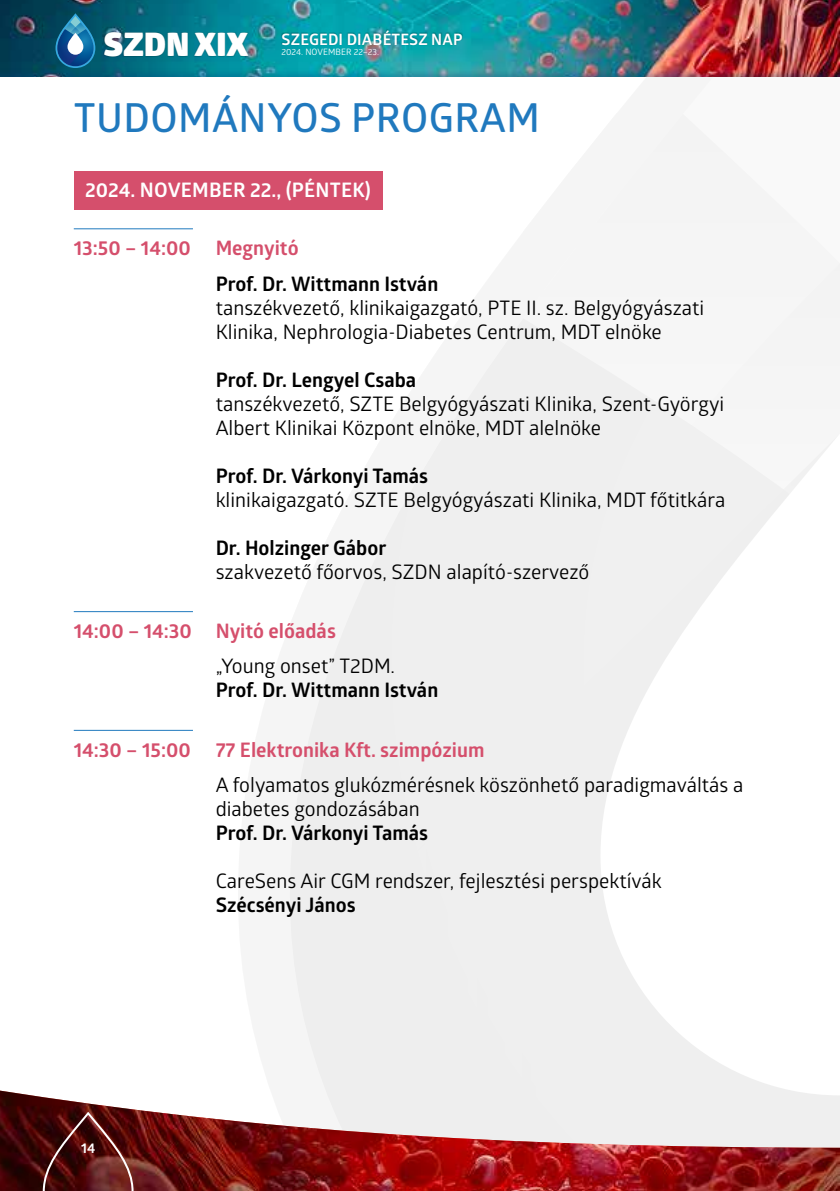
<style>
.page{position:relative;width:840px;height:1191px;background:#fff}
.page>*{position:absolute;margin:0;border:0;box-sizing:border-box;transform-origin:0 0}
.t1{font:600 40px "Glober";letter-spacing:.01em;color:#2079be}
.t2{font:20px/24px "Glober";color:#000}
.t3{font:700 20px "Glober";color:#000}
.t4{font:700 20px "Glober";color:#d54f6c}
.t5{font:700 20px "Glober";letter-spacing:.01em;color:#fff}
.t6{font:700 15.8px "Glober";letter-spacing:.01em;color:#fff}
.t7{font:700 14px "Glober";color:#fff}
.t8{font:8.8px "Glober";letter-spacing:.005em;color:#fff}
.s1{font-weight:900;font-size:32.4px}
</style>
<div class="page">
<img style="left:0;top:0;width:839px;height:68px">
<div style="left:103px;top:32px;width:147px;height:26px;background:#000;opacity:.3"></div>
<div style="left:281px;top:29px;width:181px;height:17px;background:#000;opacity:.3"></div>
<svg style="left:55px;top:13px;width:40px;height:55px;background:#13628e"></svg>
<svg style="left:67px;top:33px;width:16px;height:22px"></svg>
<div style="left:597px;top:114px;width:94px;height:109px;background:#f4f4f4"></div>
<div style="left:691px;top:122px;width:148px;height:196px;background:#f5f5f5"></div>
<svg style="left:289px;top:318px;width:550px;height:651px"></svg>
<div style="left:295px;top:433px;width:305px;height:653px;background:#efefef"></div>
<svg style="left:600px;top:433px;width:239px;height:653px"></svg>
<img style="left:0;top:1086px;width:839px;height:105px">
<svg style="left:42px;top:1110px;width:92px;height:81px;background:#581b1a"></svg>
<div style="left:74px;top:171px;width:308px;height:38px;background:#d54f6c"></div>
<hr style="left:74px;top:228px;width:119px;height:1px;background:#2079be">
<hr style="left:74px;top:611px;width:119px;height:1px;background:#2079be">
<hr style="left:74px;top:730px;width:119px;height:1px;background:#2079be">
<p class="t6" style="left:104px;top:28px;width:360px"><span class="s1">SZDN XIX</span> SZEGEDI DIABÉTESZ NAP</p>
<p class="t8" style="left:281px;top:46px;width:99px">2024. NOVEMBER 22–23.</p>
<h1 class="t1" style="left:74px;top:90px;width:467px">TUDOMÁNYOS PROGRAM</h1>
<p class="t5" style="left:85px;top:176px;width:287px">2024. NOVEMBER 22., (PÉNTEK)</p>
<p class="t4" style="left:74px;top:234px;width:226px">13:50 – 14:00 Megnyitó</p>
<p class="t3" style="left:215px;top:269px;width:224px">Prof. Dr. Wittmann István</p>
<p class="t2" style="left:215px;top:294px;width:490px">tanszékvezető, klinikaigazgató, PTE II. sz. Belgyógyászati<br>Klinika, Nephrologia-Diabetes Centrum, MDT elnöke</p>
<p class="t3" style="left:215px;top:365px;width:202px">Prof. Dr. Lengyel Csaba</p>
<p class="t2" style="left:215px;top:390px;width:509px">tanszékvezető, SZTE Belgyógyászati Klinika, Szent-Györgyi<br>Albert Klinikai Központ elnöke, MDT alelnöke</p>
<p class="t3" style="left:215px;top:461px;width:214px">Prof. Dr. Várkonyi Tamás</p>
<p class="t2" style="left:215px;top:486px;width:511px">klinikaigazgató. SZTE Belgyógyászati Klinika, MDT főtitkára</p>
<p class="t3" style="left:215px;top:533px;width:172px">Dr. Holzinger Gábor</p>
<p class="t2" style="left:215px;top:558px;width:375px">szakvezető főorvos, SZDN alapító-szervező</p>
<p class="t4" style="left:74px;top:617px;width:263px">14:00 – 14:30 Nyitó előadás</p>
<p class="t2" style="left:215px;top:653px;width:181px">„Young onset” T2DM.</p>
<p class="t3" style="left:215px;top:676px;width:224px">Prof. Dr. Wittmann István</p>
<p class="t4" style="left:74px;top:735px;width:412px">14:30 – 15:00 77 Elektronika Kft. szimpózium</p>
<p class="t2" style="left:215px;top:772px;width:529px">A folyamatos glukózmérésnek köszönhető paradigmaváltás a diabetes gondozásában</p>
<p class="t3" style="left:215px;top:819px;width:214px">Prof. Dr. Várkonyi Tamás</p>
<p class="t2" style="left:215px;top:868px;width:447px">CareSens Air CGM rendszer, fejlesztési perspektívák</p>
<p class="t3" style="left:215px;top:891px;width:141px">Szécsényi János</p>
<p class="t7" style="left:81px;top:1138px;width:16px">14</p>
</div>
